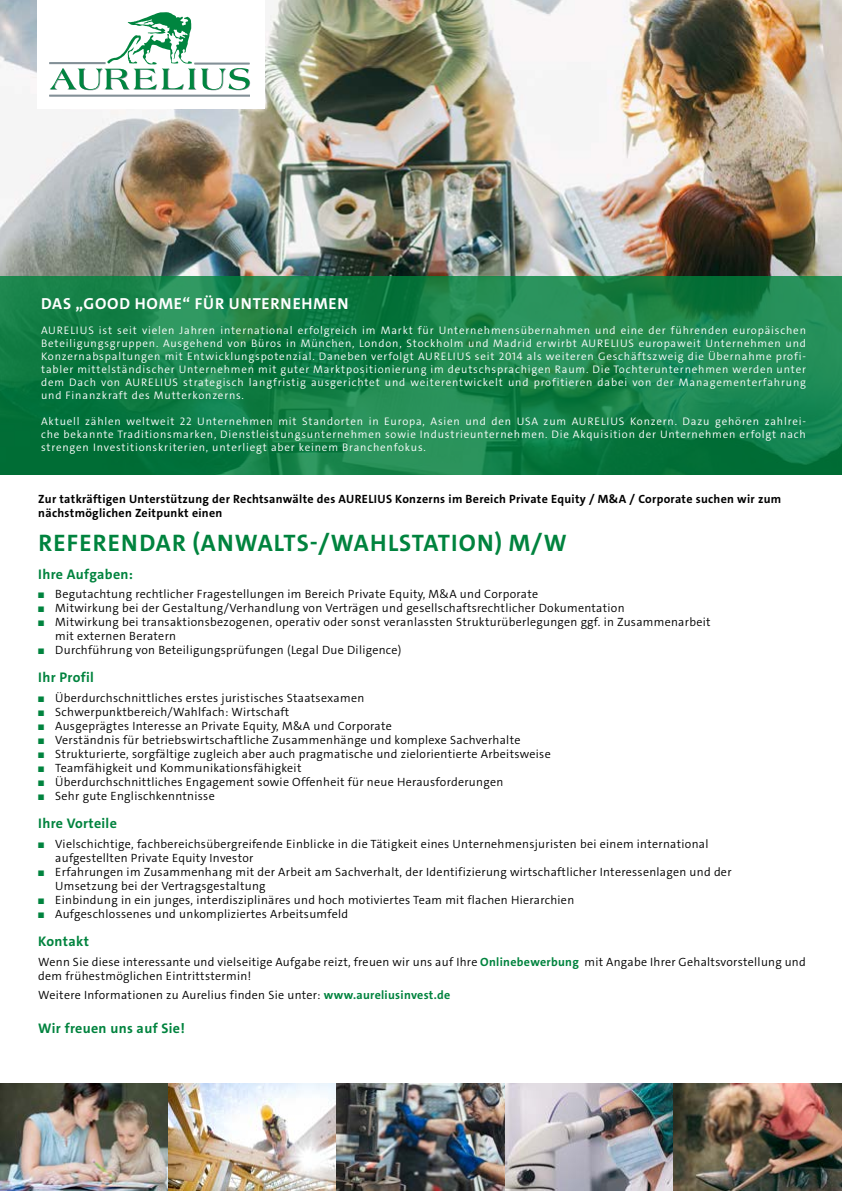
<style>
.page{position:relative;width:842px;height:1191px;background:#fff}
.page>*{position:absolute;margin:0;border:0;box-sizing:border-box;transform-origin:0 0}
.t1{font:700 24px "The Sans C4 s";letter-spacing:.05em;color:#00833e}
.t2{font:700 16px "The Sans C4 s";letter-spacing:.05em;color:#fff}
.t3{font:700 14px "The Sans C4 s";letter-spacing:.025em;color:#00833e}
.t4{font:300 12px/14px "The Sans C4 s";letter-spacing:.025em;color:#000}
.t5{font:700 12px/14px "The Sans C4 s";letter-spacing:.025em;color:#000}
.t6{font:300 11px/13px "The Sans C4 s";letter-spacing:.075em;color:#fff;text-align:justify}
.s1{color:#00833e}
.s2{font-weight:700;color:#00833e}
</style>
<div class="page">
<img style="left:0;top:0;width:842px;height:276px">
<img style="left:0;top:1083px;width:842px;height:108px">
<svg style="left:0;top:276px;width:842px;height:199px;background:#158049"></svg>
<div style="left:37px;top:0;width:228px;height:109px;background:#fff"></div>
<hr style="left:49px;top:95px;width:201px;height:2px;background:#839097">
<hr style="left:49px;top:62px;width:56px;height:2px;background:#839097">
<svg style="left:50px;top:12px;width:200px;height:78px"></svg>
<hr style="left:194px;top:63px;width:56px;height:2px;background:#839097">
<h2 class="t2" style="left:41px;top:293px;width:309px">DAS „GOOD HOME“ FÜR UNTERNEHMEN</h2>
<p class="t6" style="left:41px;top:324px;width:766px">AURELIUS ist seit vielen Jahren international erfolgreich im Markt für Unternehmensübernahmen und eine der führenden europäischen Beteiligungsgruppen. Ausgehend von Büros in München, London, Stockholm und Madrid erwirbt AURELIUS europaweit Unternehmen und Konzernabspaltungen mit Entwicklungspotenzial. Daneben verfolgt AURELIUS seit 2014 als weiteren Geschäftszweig die Übernahme profi&shy;tabler mittelständischer Unternehmen mit guter Marktpositionierung im deutschsprachigen Raum. Die Tochterunternehmen werden unter dem Dach von AURELIUS strategisch langfristig ausgerichtet und weiterentwickelt und profitieren dabei von der Managementerfahrung und Finanzkraft des Mutterkonzerns.</p>
<p class="t6" style="left:41px;top:415px;width:766px">Aktuell zählen weltweit 22 Unternehmen mit Standorten in Europa, Asien und den USA zum AURELIUS Konzern. Dazu gehören zahlrei&shy;che bekannte Traditionsmarken, Dienstleistungsunternehmen sowie Industrieunternehmen. Die Akquisition der Unternehmen erfolgt nach strengen Investitionskriterien, unterliegt aber keinem Branchenfokus.</p>
<p class="t5" style="left:38px;top:492px;width:745px">Zur tatkräftigen Unterstützung der Rechtsanwälte des AURELIUS Konzerns im Bereich Private Equity / M&amp;A / Corporate suchen wir zum nächstmöglichen Zeitpunkt einen</p>
<h1 class="t1" style="left:39px;top:527px;width:530px">REFERENDAR (ANWALTS-/WAHLSTATION) M/W</h1>
<p class="t3" style="left:38px;top:565px;width:96px">Ihre Aufgaben:</p>
<p class="t4" style="left:38px;top:587px;width:501px"><span class="s1">■</span> Begutachtung rechtlicher Fragestellungen im Bereich Private Equity, M&amp;A und Corporate</p>
<p class="t4" style="left:38px;top:601px;width:588px"><span class="s1">■</span> Mitwirkung bei der Gestaltung/Verhandlung von Verträgen und gesellschaftsrechtlicher Dokumentation</p>
<p class="t4" style="left:55px;top:615px;width:657px;text-indent:-17px"><span class="s1">■</span> Mitwirkung bei transaktionsbezogenen, operativ oder sonst veranlassten Strukturüberlegungen ggf. in Zusammenarbeit mit externen Beratern</p>
<p class="t4" style="left:38px;top:643px;width:365px"><span class="s1">■</span> Durchführung von Beteiligungsprüfungen (Legal Due Diligence)</p>
<p class="t3" style="left:38px;top:668px;width:57px">Ihr Profil</p>
<p class="t4" style="left:38px;top:691px;width:328px"><span class="s1">■</span> Überdurchschnittliches erstes juristisches Staatsexamen</p>
<p class="t4" style="left:38px;top:705px;width:253px"><span class="s1">■</span> Schwerpunktbereich/Wahlfach: Wirtschaft</p>
<p class="t4" style="left:38px;top:719px;width:355px"><span class="s1">■</span> Ausgeprägtes Interesse an Private Equity, M&amp;A und Corporate</p>
<p class="t4" style="left:38px;top:733px;width:484px"><span class="s1">■</span> Verständnis für betriebswirtschaftliche Zusammenhänge und komplexe Sachverhalte</p>
<p class="t4" style="left:38px;top:747px;width:514px"><span class="s1">■</span> Strukturierte, sorgfältige zugleich aber auch pragmatische und zielorientierte Arbeitsweise</p>
<p class="t4" style="left:38px;top:761px;width:265px"><span class="s1">■</span> Teamfähigkeit und Kommunikationsfähigkeit</p>
<p class="t4" style="left:38px;top:775px;width:467px"><span class="s1">■</span> Überdurchschnittliches Engagement sowie Offenheit für neue Herausforderungen</p>
<p class="t4" style="left:38px;top:789px;width:178px"><span class="s1">■</span> Sehr gute Englischkenntnisse</p>
<p class="t3" style="left:38px;top:814px;width:80px">Ihre Vorteile</p>
<p class="t4" style="left:55px;top:837px;width:655px;text-indent:-17px"><span class="s1">■</span> Vielschichtige, fachbereichsübergreifende Einblicke in die Tätigkeit eines Unternehmensjuristen bei einem international aufgestellten Private Equity Investor</p>
<p class="t4" style="left:55px;top:865px;width:678px;text-indent:-17px"><span class="s1">■</span> Erfahrungen im Zusammenhang mit der Arbeit am Sachverhalt, der Identifizierung wirtschaftlicher Interessenlagen und der<br>Umsetzung bei der Vertragsgestaltung</p>
<p class="t4" style="left:38px;top:893px;width:537px"><span class="s1">■</span> Einbindung in ein junges, interdisziplinäres und hoch motiviertes Team mit flachen Hierarchien</p>
<p class="t4" style="left:38px;top:907px;width:311px"><span class="s1">■</span> Aufgeschlossenes und unkompliziertes Arbeitsumfeld</p>
<p class="t3" style="left:38px;top:932px;width:52px">Kontakt</p>
<p class="t4" style="left:38px;top:954px;width:769px">Wenn Sie diese interessante und vielseitige Aufgabe reizt, freuen wir uns auf Ihre <span class="s2">Onlinebewerbung</span> mit Angabe Ihrer Gehaltsvorstellung und dem frühestmöglichen Eintrittstermin!</p>
<p class="t4" style="left:38px;top:988px;width:414px">Weitere Informationen zu Aurelius finden Sie unter: <span class="s2">www.aureliusinvest.de</span></p>
<p class="t3" style="left:38px;top:1019px;width:148px">Wir freuen uns auf Sie!</p>
</div>
